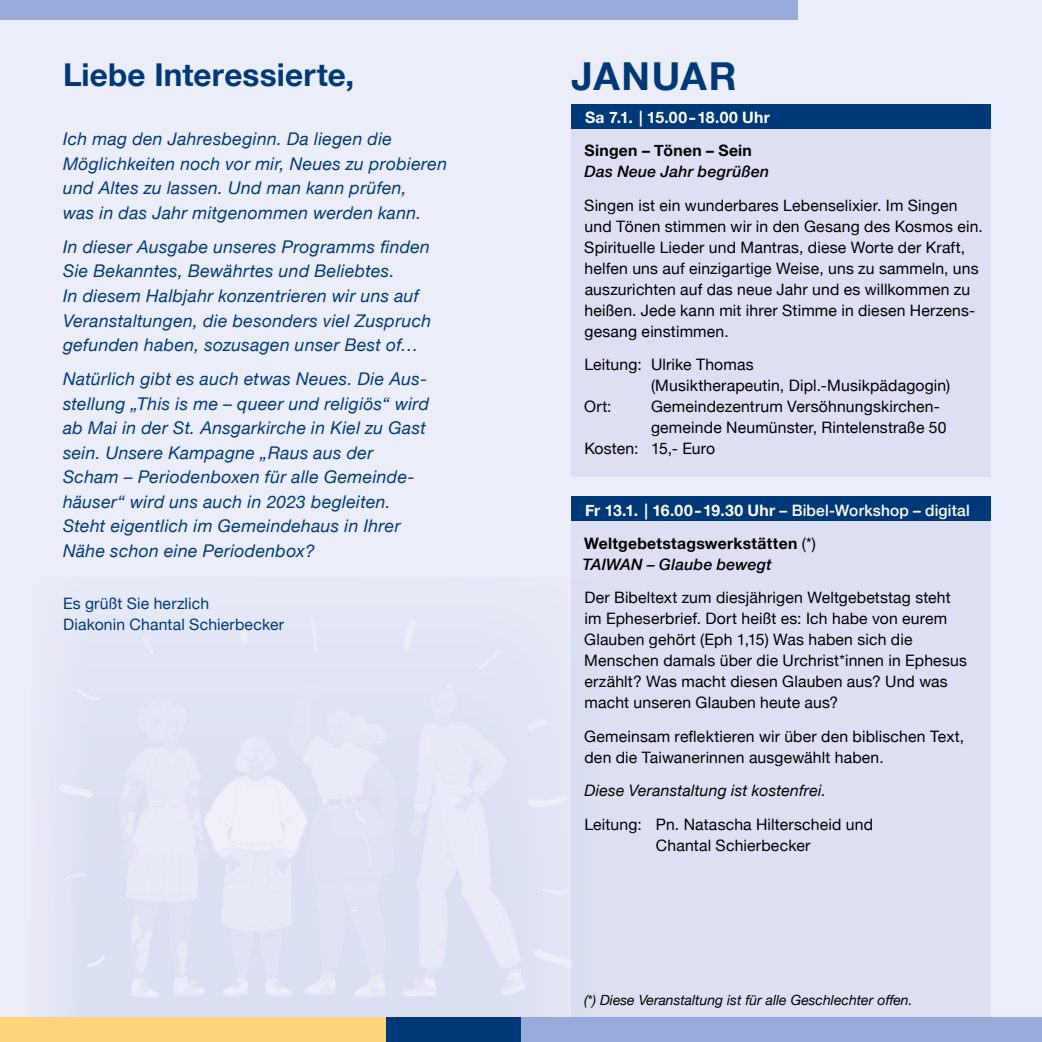
<style>
.page{position:relative;width:1042px;height:1042px;background:#ebedf8}
.page>*{position:absolute;margin:0;border:0;box-sizing:border-box;transform-origin:0 0}
.t1{font:700 38.5px "Helvetica Neue";letter-spacing:.04em;color:#003978}
.t2{font:700 31.5px "Helvetica Neue";letter-spacing:.005em;color:#003978}
.t3{font:italic 17.5px/24.5px "Helvetica Neue";letter-spacing:.02em;color:#003978}
.t4{font:15.75px/21px "Helvetica Neue";letter-spacing:.01em;color:#000}
.t5{font:700 15.75px/21px "Helvetica Neue";letter-spacing:.02em;color:#000}
.t6{font:15.75px/21px "Helvetica Neue";letter-spacing:.01em;color:#003978}
.t7{font:500 15.75px "Helvetica Neue";letter-spacing:.015em;color:#fff}
.t8{font:italic 15.75px "Helvetica Neue";letter-spacing:.01em;color:#000}
.t9{font:700 15.75px "Helvetica Neue";letter-spacing:.02em;color:#fff}
.t10{font:italic 500 15.75px "Helvetica Neue";letter-spacing:.02em;color:#000}
.t11{font:italic 14px "Helvetica Neue";color:#000}
.s1{font-weight:700}
.s2{font-weight:400}
.s3{font-weight:500;font-style:italic}
</style>
<div class="page">
<div style="left:571px;top:521px;width:420px;height:516px;background:#dce0f2"></div>
<div style="left:0;top:0;width:798px;height:20px;background:#98abd8"></div>
<div style="left:0;top:1017px;width:387px;height:25px;background:#fed47a"></div>
<div style="left:386px;top:1017px;width:135px;height:25px;background:#003978"></div>
<div style="left:521px;top:1017px;width:521px;height:25px;background:#98abd8"></div>
<div style="left:571px;top:129px;width:420px;height:347px;background:#dce0f2"></div>
<div style="left:571px;top:104px;width:420px;height:25px;background:#003978"></div>
<div style="left:571px;top:496px;width:420px;height:25px;background:#003978"></div>
<h2 class="t2" style="left:63px;top:50px;width:293px">Liebe Interessierte,</h2>
<p class="t3" style="left:63px;top:128px;width:385px">Ich mag den Jahresbeginn. Da liegen die Möglichkeiten noch vor mir, Neues zu probieren und Altes zu lassen. Und man kann prüfen,<br>was in das Jahr mitgenommen werden kann.</p>
<p class="t3" style="left:63px;top:235px;width:370px">In dieser Ausgabe unseres Programms finden Sie Bekanntes, Bewährtes und Beliebtes.<br>In diesem Halbjahr konzentrieren wir uns auf Veranstaltungen, die besonders viel Zuspruch gefunden haben, sozusagen unser Best of…</p>
<p class="t3" style="left:63px;top:368px;width:368px">Natürlich gibt es auch etwas Neues. Die Aus&shy;stellung „This is me – queer und religiös“ wird ab Mai in der St. Ansgarkirche in Kiel zu Gast sein. Unsere Kampagne „Raus aus der Scham – Periodenboxen für alle Gemeinde&shy;häuser“ wird uns auch in 2023 begleiten.<br>Steht eigentlich im Gemeindehaus in Ihrer Nähe schon eine Periodenbox?</p>
<p class="t6" style="left:63px;top:594px;width:222px">Es grüßt Sie herzlich<br>Diakonin Chantal Schierbecker</p>
<h1 class="t1" style="left:571px;top:46px;width:167px">JANUAR</h1>
<p class="t9" style="left:585px;top:105px;width:186px">Sa 7.1. | 15.00 – 18.00 Uhr</p>
<p class="t5" style="left:584px;top:141px;width:169px">Singen – Tönen – Sein</p>
<p class="t10" style="left:584px;top:158px;width:186px">Das Neue Jahr begrüßen</p>
<p class="t4" style="left:584px;top:195px;width:400px">Singen ist ein wunderbares Lebenselixier. Im Singen und Tönen stimmen wir in den Gesang des Kosmos ein.<br>Spirituelle Lieder und Mantras, diese Worte der Kraft, helfen uns auf einzigartige Weise, uns zu sammeln, uns auszurichten auf das neue Jahr und es willkommen zu heißen. Jede kann mit ihrer Stimme in diesen Herzens&shy;gesang einstimmen.</p>
<p class="t4" style="left:584px;top:355px;width:171px">Leitung: Ulrike Thomas</p>
<p class="t4" style="left:651px;top:376px;width:301px">(Musiktherapeutin, Dipl.-Musikpädagogin)</p>
<p class="t4" style="left:584px;top:397px;width:29px">Ort:</p>
<p class="t4" style="left:651px;top:397px;width:290px">Gemeindezentrum Versöhnungskirchen-</p>
<p class="t4" style="left:651px;top:418px;width:297px">gemeinde Neumünster, Rintelenstraße 50</p>
<p class="t4" style="left:584px;top:439px;width:132px">Kosten: 15,- Euro</p>
<p class="t7" style="left:585px;top:498px;width:386px"><span class="s1">Fr 13.1. | 16.00 – 19.30 Uhr</span> – Bibel-Workshop – digital</p>
<p class="t5" style="left:582px;top:533px;width:235px">Weltgebetstagswerkstätten <span class="s2">(*)<br></span><span class="s3">TAIWAN – Glaube bewegt</span></p>
<p class="t4" style="left:584px;top:588px;width:384px">Der Bibeltext zum diesjährigen Weltgebetstag steht im Epheserbrief. Dort heißt es: Ich habe von eurem Glauben gehört (Eph 1,15) Was haben sich die Menschen damals über die Urchrist*innen in Ephesus erzählt? Was macht diesen Glauben aus? Und was macht unseren Glauben heute aus?</p>
<p class="t4" style="left:584px;top:727px;width:382px">Gemeinsam reflektieren wir über den biblischen Text, den die Taiwanerinnen ausgewählt haben.</p>
<p class="t8" style="left:584px;top:779px;width:243px">Diese Veranstaltung ist kostenfrei.</p>
<p class="t4" style="left:584px;top:814px;width:290px;text-align:center">Leitung: Pn. Natascha Hilterscheid und<br>Chantal Schierbecker</p>
<p class="t11" style="left:584px;top:989px;width:330px">(*) Diese Veranstaltung ist für alle Geschlechter offen.</p>
</div>
